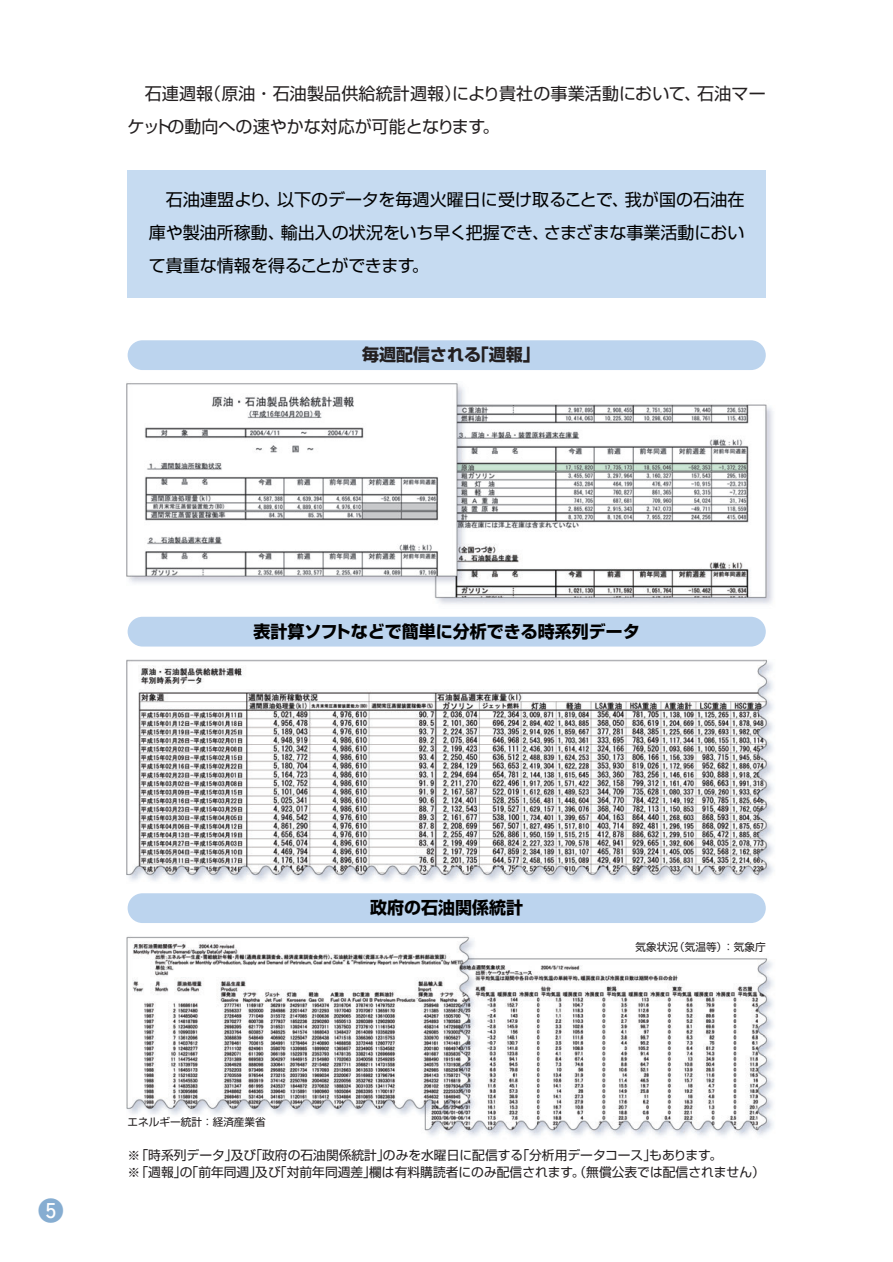
<style>
.page{position:relative;width:893px;height:1262px;background:#fff}
.page>*{position:absolute;margin:0;border:0;box-sizing:border-box;transform-origin:0 0}
.t1{font:25.5px "Ftgin Hround";color:#86add1}
.t2{font:16.95px/33px "Shin Go";color:#000;text-align:justify}
.t3{font:16.95px/33px "Shin Go";color:#231f20}
.t4{font:700 16.95px "Shin Go";color:#000}
.t5{font:700 16.95px "Shin Go";color:#231f20}
.t6{font:12.75px/17px "Shin Go";color:#231f20}
.t7{font:10.65px "Shin Go";color:#231f20}
</style>
<div class="page">
<img style="left:126px;top:936px;width:647px;height:200px">
<img style="left:126px;top:646px;width:647px;height:235px">
<img style="left:126px;top:383px;width:647px;height:221px">
<div style="left:128px;top:340px;width:637px;height:30px;background:#bcd4ee;border-radius:15px"></div>
<div style="left:128px;top:617px;width:637px;height:29px;background:#bcd4ee;border-radius:15px"></div>
<div style="left:128px;top:893px;width:637px;height:30px;background:#bcd4ee;border-radius:15px"></div>
<div style="left:128px;top:170px;width:637px;height:128px;background:#c6dbf1"></div>
<h2 class="t3" style="left:128px;top:79px;width:639px;text-indent:17px">石連週報（原油・石油製品供給統計週報）により貴社の事業活動において、石油マーケットの動向への速やかな対応が可能となります。</h2>
<h2 class="t2" style="left:149px;top:185px;width:597px;text-indent:17px">石油連盟より、以下のデータを毎週火曜日に受け取ることで、我が国の石油在庫や製油所稼動、輸出入の状況をいち早く把握でき、さまざまな事業活動において貴重な情報を得ることができます。</h2>
<h2 class="t5" style="left:362px;top:349px;width:179px">毎週配信される「週報」</h2>
<h2 class="t4" style="left:253px;top:625px;width:388px">表計算ソフトなどで簡単に分析できる時系列データ</h2>
<h2 class="t4" style="left:370px;top:901px;width:155px">政府の石油関係統計</h2>
<p class="t7" style="left:635px;top:943px;width:132px">気象状況（気温等）：気象庁</p>
<h1 class="t1" style="left:38px;top:1198px;width:27px">t</h1>
<p class="t7" style="left:128px;top:1117px;width:140px">エネルギー統計：経済産業省</p>
<p class="t6" style="left:128px;top:1147px;width:638px">※「時系列データ」及び「政府の石油関係統計」のみを水曜日に配信する「分析用データコース」もあります。<br>※「週報」の「前年同週」及び「対前年同週差」欄は有料購読者にのみ配信されます。（無償公表では配信されません）</p>
</div>
